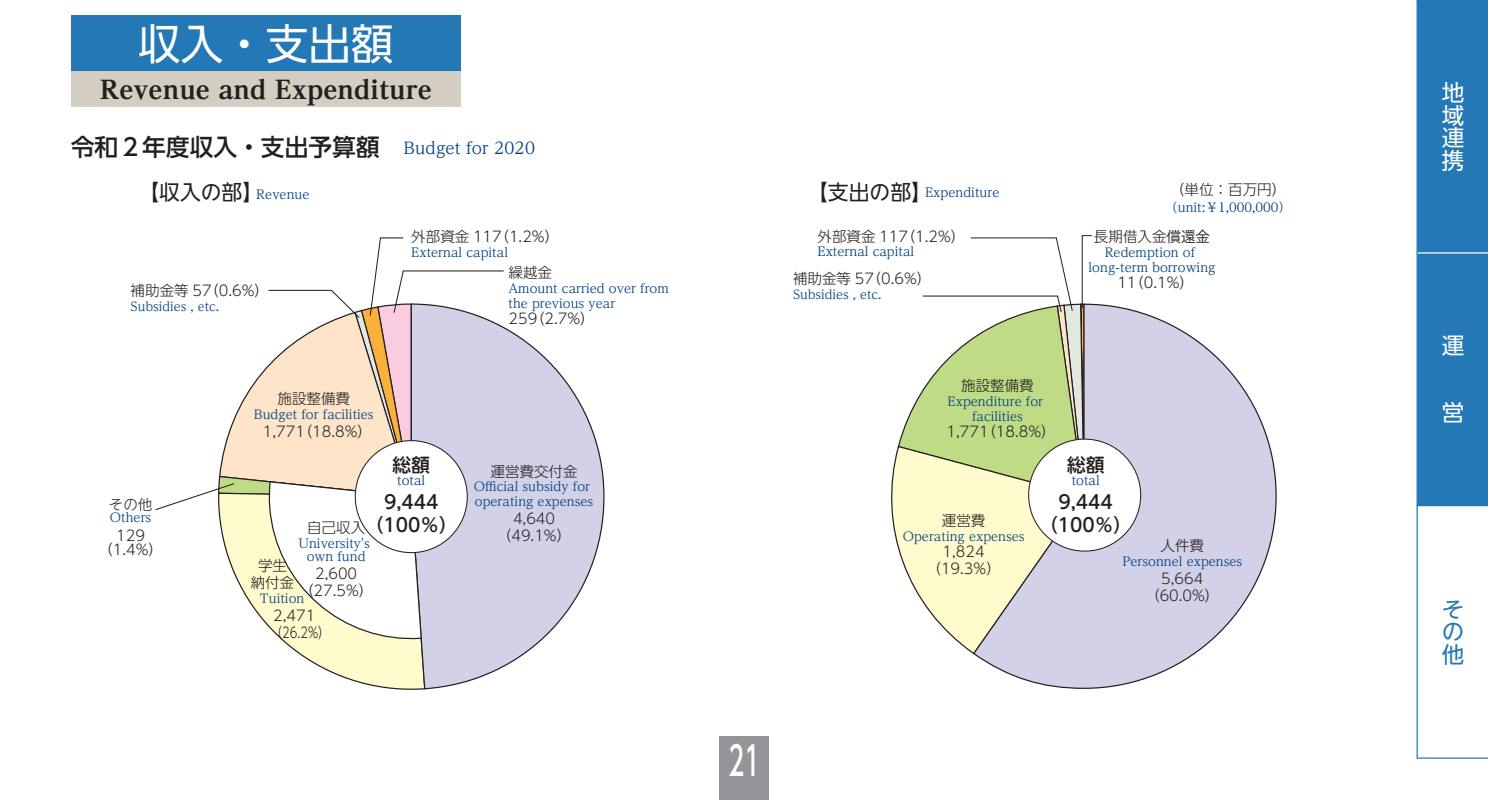
<style>
.page{position:relative;width:1488px;height:800px;background:#fff}
.page>*{position:absolute;margin:0;border:0;box-sizing:border-box;transform-origin:0 0}
.t1{font:42.5px "UD Shin Go NT Pro";color:#fff}
.t2{font:500 40px "UD Shin Go NT Pro";color:#fff;scale:.6 1}
.t3{font:800 25px "UD Reimin Pro";color:#231f20}
.t4{font:500 23.75px "UD Shin Go NT Pro";color:#231f20}
.t5{font:22.5px/22.5px "UD Shin Go NT Pro";color:#fff;text-align:justify}
.t6{font:22.5px/22.5px "UD Shin Go NT Pro";color:#2378b5;text-align:justify}
.t7{font:20.75px "UD Shin Go NT Pro";color:#231f20}
.t8{font:500 18.75px/22.8px "UD Shin Go NT Pro";color:#231f20;text-align:center}
.t9{font:300 14.5px/16.5px "UD Shin Go NT Pro";color:#231f20;text-align:center}
.t10{font:12.5px/14.5px "UD Reimin Pro";color:#014081;text-align:center}
.t11{font:12.25px "UD Reimin Pro";color:#014081}
.s1{font-family:"UD Reimin Pro";font-weight:400;font-size:16.25px;color:#014081}
.s2{font-family:"Koz Go Pr 6 N";font-weight:400}
</style>
<div class="page">
<div style="left:719px;top:736px;width:50px;height:64px;background:#939598"></div>
<svg style="left:1416px;top:0;width:72px;height:759px"></svg>
<hr style="left:1417px;top:252px;width:71px;height:2px;background:#fff">
<div style="left:71px;top:15px;width:390px;height:57px;background:#2378b5"></div>
<div style="left:71px;top:72px;width:390px;height:35px;background:#d3cec1"></div>
<svg style="left:505px;top:327px;width:100px;height:339px"></svg>
<svg style="left:975px;top:303px;width:302px;height:386px"></svg>
<div style="left:1028px;top:439px;width:112px;height:112px;background:#fff;border-radius:50%"></div>
<svg style="left:155px;top:237px;width:350px;height:453px"></svg>
<svg style="left:891px;top:235px;width:201px;height:420px"></svg>
<h1 class="t1" style="left:138px;top:9px;width:256px">収入・支出額</h1>
<h3 class="t3" style="left:100px;top:69px;width:333px">Revenue and Expenditure</h3>
<h3 class="t4" style="left:71px;top:128px;width:465px">令和２年度収入・支出予算額　<span class="s1">Budget for 2020</span></h3>
<h3 class="t7" style="left:138px;top:175px;width:126px">【収入の部】</h3>
<h3 class="t7" style="left:807px;top:175px;width:126px">【支出の部】</h3>
<p class="t9" style="left:411px;top:228px;width:149px">外部資金 117（1.2%）</p>
<p class="t10" style="left:411px;top:244px;width:98px">External capital</p>
<p class="t9" style="left:131px;top:282px;width:140px">補助金等 57（0.6%）</p>
<p class="t11" style="left:131px;top:296px;width:90px">Subsidies , etc.</p>
<p class="t10" style="left:256px;top:186px;width:55px">Revenue</p>
<p class="t10" style="left:925px;top:185px;width:76px">Expenditure</p>
<p class="t9" style="left:1169px;top:180px;width:118px">（単位：百万円）</p>
<p class="t10" style="left:1165px;top:199px;width:127px">（unit:￥1,000,000）</p>
<p class="t9" style="left:817px;top:227px;width:149px">外部資金 117（1.2%）</p>
<p class="t10" style="left:817px;top:244px;width:98px">External capital</p>
<p class="t9" style="left:793px;top:270px;width:140px">補助金等 57（0.6%）</p>
<p class="t11" style="left:793px;top:284px;width:90px">Subsidies , etc.</p>
<p class="t9" style="left:1094px;top:228px;width:118px">長期借入金<span class="s2">償還金</span></p>
<p class="t10" style="left:1088px;top:245px;width:128px">Redemption of long-term borrowing</p>
<p class="t9" style="left:1117px;top:274px;width:78px">11（0.1%）</p>
<p class="t9" style="left:508px;top:264px;width:45px">繰越金</p>
<p class="t10" style="left:508px;top:281px;width:162px;text-align:left">Amount carried over from the previous year</p>
<p class="t9" style="left:508px;top:310px;width:88px">259（2.7%）</p>
<p class="t9" style="left:109px;top:495px;width:45px">その他</p>
<p class="t10" style="left:110px;top:510px;width:43px">Others</p>
<p class="t9" style="left:98px;top:527px;width:66px;line-height:14.5px">129（1.4%）</p>
<p class="t9" style="left:277px;top:390px;width:74px">施設整備費</p>
<p class="t10" style="left:254px;top:406px;width:121px">Budget for facilities</p>
<p class="t9" style="left:263px;top:423px;width:111px">1,771（18.8%）</p>
<p class="t9" style="left:307px;top:519px;width:60px">自己収入</p>
<p class="t10" style="left:298px;top:537px;width:73px;line-height:12.5px">University's own fund</p>
<p class="t9" style="left:299px;top:565px;width:76px">2,600（27.5%）</p>
<p class="t9" style="left:251px;top:557px;width:89px">学生　　　納付金　　　</p>
<p class="t10" style="left:259px;top:590px;width:71px">Tuition　　</p>
<p class="t9" style="left:270px;top:607px;width:61px;text-align:left">2,471（26.2%）</p>
<h3 class="t8" style="left:392px;top:453px;width:39px">総額</h3>
<p class="t10" style="left:397px;top:473px;width:30px">total</p>
<h3 class="t8" style="left:365px;top:490px;width:94px">9,444（100％）</h3>
<p class="t9" style="left:490px;top:462px;width:89px">運営費交付金</p>
<p class="t10" style="left:474px;top:479px;width:121px;text-align:left">Official subsidy for operating expenses</p>
<p class="t9" style="left:497px;top:510px;width:76px">4,640（49.1%）</p>
<h2 class="t2" style="left:728px;top:729px;width:54px">21</h2>
<p class="t9" style="left:961px;top:377px;width:74px">施設整備費</p>
<p class="t10" style="left:947px;top:394px;width:97px">Expenditure for facilities</p>
<p class="t9" style="left:946px;top:423px;width:111px">1,771（18.8%）</p>
<h3 class="t8" style="left:1067px;top:453px;width:39px">総額</h3>
<p class="t10" style="left:1071px;top:473px;width:30px">total</p>
<h3 class="t8" style="left:1039px;top:490px;width:94px">9,444（100％）</h3>
<p class="t9" style="left:942px;top:512px;width:45px">運営費</p>
<p class="t10" style="left:902px;top:528px;width:123px">Operating expenses</p>
<p class="t9" style="left:926px;top:543px;width:76px">1,824（19.3%）</p>
<p class="t9" style="left:1160px;top:537px;width:45px">人件費</p>
<p class="t10" style="left:1122px;top:554px;width:121px">Personnel expenses</p>
<p class="t9" style="left:1145px;top:570px;width:76px">5,664（60.0%）</p>
<h3 class="t5" style="left:1442px;top:81px;width:24px">地域連携</h3>
<h3 class="t5" style="left:1442px;top:334px;width:23px">運</h3>
<h3 class="t5" style="left:1442px;top:401px;width:23px">営</h3>
<h3 class="t6" style="left:1442px;top:597px;width:23px">その他</h3>
</div>
